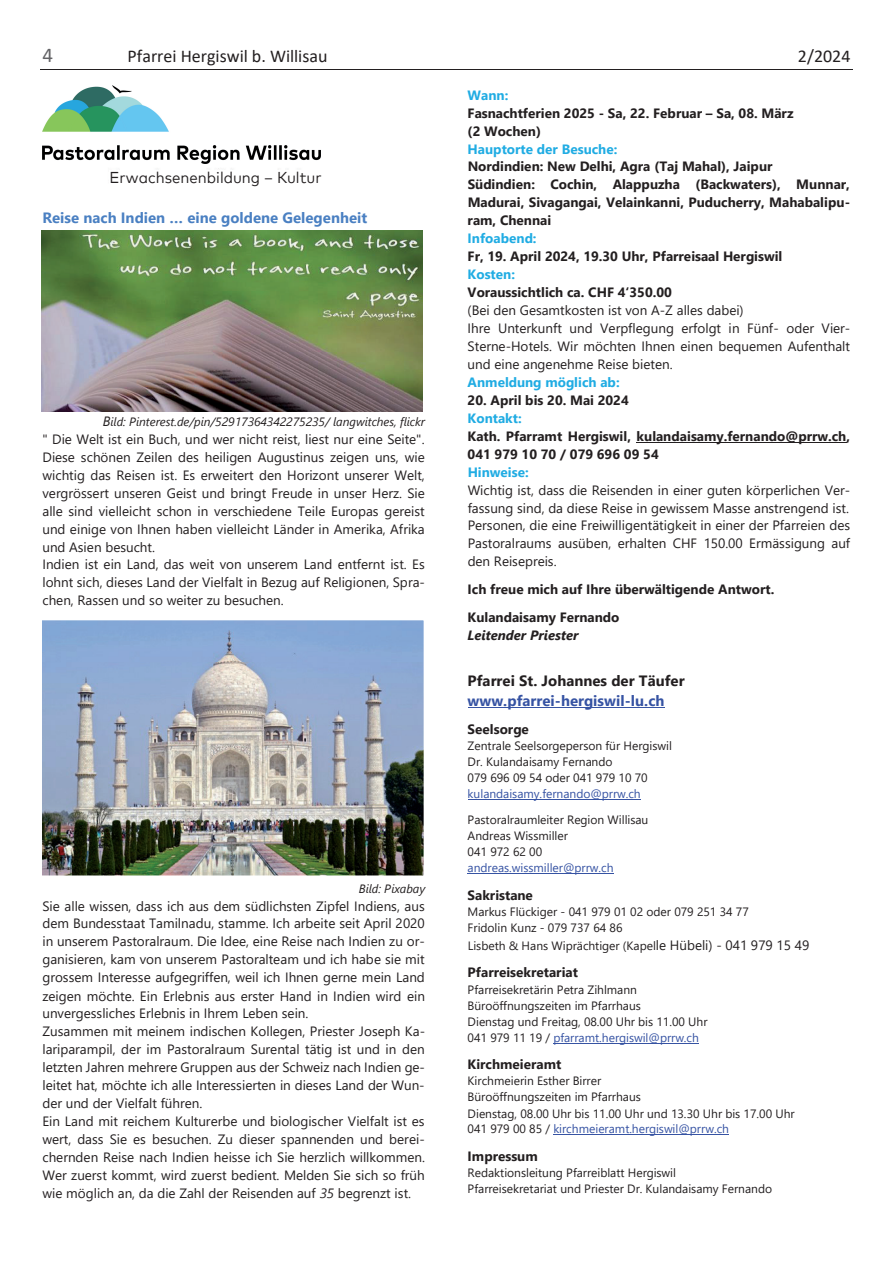
<style>
.page{position:relative;width:893px;height:1263px;background:#fff}
.page>*{position:absolute;margin:0;border:0;box-sizing:border-box;transform-origin:0 0}
.t1{font:21px "Calibri";color:#636366}
.t2{font:18px "Calibri";color:#231f20}
.t3{font:15.75px "Mark Offc Pro";color:#231f20;scale:.95 1}
.t4{font:700 15px "Segoe UI";color:#4a80c2}
.t5{font:700 15px "Segoe UI";color:#231f20}
.t6{font:700 15px "Segoe UI";color:#3653a3}
.t7{font:13.5px/18px "Segoe UI";color:#231f20}
.t8{font:700 13.5px/18px "Segoe UI";color:#231f20}
.t9{font:700 13.5px "Segoe UI";color:#20ace3}
.t10{font:italic 700 13.5px "Segoe UI";color:#231f20}
.t11{font:12px/16px "Segoe UI";color:#231f20}
.t12{font:italic 12px "Segoe UI";letter-spacing:-.005em;color:#231f20}
.t13{font:12px "Segoe UI";letter-spacing:-.005em;color:#3653a3}
.s1{font-size:13.5px}
.s2{font-style:italic}
.s3{color:#3653a3}
</style>
<div class="page">
<hr style="left:40px;top:69px;width:812px;height:1px;background:#231f20">
<hr style="left:636px;top:442px;width:211px;height:1px;background:#231f20">
<hr style="left:468px;top:707px;width:197px;height:1px;background:#3653a3">
<hr style="left:468px;top:799px;width:173px;height:1px;background:#3653a3">
<hr style="left:468px;top:873px;width:146px;height:1px;background:#3653a3">
<hr style="left:553px;top:1043px;width:146px;height:1px;background:#3653a3">
<hr style="left:553px;top:1134px;width:176px;height:1px;background:#3653a3">
<img style="left:42px;top:231px;width:381px;height:180px">
<img style="left:42px;top:86px;width:279px;height:77px">
<img style="left:42px;top:620px;width:382px;height:256px">
<h1 class="t1" style="left:42px;top:41px;width:12px">4</h1>
<h2 class="t2" style="left:127px;top:44px;width:202px">Pfarrei Hergiswil b. Willisau</h2>
<h2 class="t2" style="left:798px;top:44px;width:54px">2/2024</h2>
<p class="t3" style="left:109px;top:165px;width:225px">Erwachsenenbildung – Kultur</p>
<p class="t4" style="left:42px;top:204px;width:326px">Reise nach Indien … eine goldene Gelegenheit</p>
<p class="t12" style="left:103px;top:410px;width:324px"><span class="s1">B</span>ild: Pinterest.de/pin/52917364342275235/ langwitches, flickr</p>
<p class="t7" style="left:42px;top:429px;width:384px">" Die Welt ist ein Buch, und wer nicht reist, liest nur eine Seite".<br>Diese schönen Zeilen des heiligen Augustinus zeigen uns, wie wichtig das Reisen ist. Es erweitert den Horizont unserer Welt, vergrössert unseren Geist und bringt Freude in unser Herz. Sie alle sind vielleicht schon in verschiedene Teile Europas gereist und einige von Ihnen haben vielleicht Länder in Amerika, Afrika und Asien besucht.<br>Indien ist ein Land, das weit von unserem Land entfernt ist. Es lohnt sich, dieses Land der Vielfalt in Bezug auf Religionen, Spra&shy;chen, Rassen und so weiter zu besuchen.</p>
<p class="t12" style="left:359px;top:877px;width:68px">Bild: Pixabay</p>
<p class="t7" style="left:42px;top:896px;width:384px">Sie alle wissen, dass ich aus dem südlichsten Zipfel Indiens, aus dem Bundesstaat Tamilnadu, stamme. Ich arbeite seit April 2020 in unserem Pastoralraum. Die Idee, eine Reise nach Indien zu or&shy;ganisieren, kam von unserem Pastoralteam und ich habe sie mit grossem Interesse aufgegriffen, weil ich Ihnen gerne mein Land zeigen möchte. Ein Erlebnis aus erster Hand in Indien wird ein unvergessliches Erlebnis in Ihrem Leben sein.<br>Zusammen mit meinem indischen Kollegen, Priester Joseph Ka&shy;lariparampil, der im Pastoralraum Surental tätig ist und in den letzten Jahren mehrere Gruppen aus der Schweiz nach Indien ge&shy;leitet hat, möchte ich alle Interessierten in dieses Land der Wun&shy;der und der Vielfalt führen.<br>Ein Land mit reichem Kulturerbe und biologischer Vielfalt ist es wert, dass Sie es besuchen. Zu dieser spannenden und berei&shy;chernden Reise nach Indien heisse ich Sie herzlich willkommen.<br>Wer zuerst kommt, wird zuerst bedient. Melden Sie sich so früh wie möglich an, da die Zahl der Reisenden auf <span class="s2">35</span> begrenzt ist.</p>
<p class="t9" style="left:468px;top:82px;width:42px">Wann:</p>
<p class="t8" style="left:468px;top:103px;width:327px">Fasnachtferien 2025 - Sa, 22. Februar – Sa, 08. März (2 Wochen)</p>
<p class="t9" style="left:468px;top:136px;width:151px">Hauptorte der Besuche:</p>
<p class="t8" style="left:468px;top:157px;width:384px">Nordindien: New Delhi, Agra (Taj Mahal), Jaipur<br>Südindien: Cochin, Alappuzha (Backwaters), Munnar, Madurai, Sivagangai, Velainkanni, Puducherry, Mahabalipu&shy;ram, Chennai</p>
<p class="t9" style="left:468px;top:226px;width:70px">Infoabend:</p>
<p class="t8" style="left:468px;top:246px;width:316px">Fr, 19. April 2024, 19.30 Uhr, Pfarreisaal Hergiswil</p>
<p class="t9" style="left:468px;top:262px;width:49px">Kosten:</p>
<p class="t8" style="left:468px;top:282px;width:206px">Voraussichtlich ca. CHF 4‘350.00</p>
<p class="t7" style="left:468px;top:300px;width:384px">(Bei den Gesamtkosten ist von A-Z alles dabei)<br>Ihre Unterkunft und Verpflegung erfolgt in Fünf- oder Vier-Sterne-Hotels. Wir möchten Ihnen einen bequemen Aufenthalt und eine angenehme Reise bieten.</p>
<p class="t9" style="left:468px;top:369px;width:154px">Anmeldung möglich ab:</p>
<p class="t8" style="left:468px;top:390px;width:163px">20. April bis 20. Mai 2024</p>
<p class="t9" style="left:468px;top:405px;width:56px">Kontakt:</p>
<p class="t8" style="left:468px;top:426px;width:384px">Kath. Pfarramt Hergiswil, kulandaisamy.fernando@prrw.ch,<br>041 979 10 70 / 079 696 09 54</p>
<p class="t9" style="left:468px;top:459px;width:63px">Hinweise:</p>
<p class="t7" style="left:468px;top:480px;width:384px;text-align:justify">Wichtig ist, dass die Reisenden in einer guten körperlichen Ver&shy;fassung sind, da diese Reise in gewissem Masse anstrengend ist.<br>Personen, die eine Freiwilligentätigkeit in einer der Pfarreien des Pastoralraums ausüben, erhalten CHF 150.00 Ermässigung auf den Reisepreis.</p>
<p class="t8" style="left:468px;top:575px;width:308px;line-height:27.9px">Ich freue mich auf Ihre überwältigende Antwort.<br>Kulandaisamy Fernando</p>
<p class="t10" style="left:468px;top:623px;width:113px">Leitender Priester</p>
<p class="t5" style="left:468px;top:666px;width:218px">Pfarrei St. Johannes der Täufer</p>
<p class="t6" style="left:468px;top:686px;width:198px">www.pfarrei-hergiswil-lu.ch</p>
<p class="t8" style="left:468px;top:719px;width:63px">Seelsorge</p>
<p class="t11" style="left:468px;top:737px;width:206px">Zentrale Seelsorgeperson für Hergiswil<br>Dr. Kulandaisamy Fernando<br>079 696 09 54 oder 041 979 10 70</p>
<p class="t13" style="left:468px;top:782px;width:175px">kulandaisamy.fernando@prrw.ch</p>
<p class="t11" style="left:468px;top:811px;width:182px">Pastoralraumleiter Region Willisau<br>Andreas Wissmiller<br>041 972 62 00</p>
<p class="t13" style="left:468px;top:856px;width:147px">andreas.wissmiller@prrw.ch</p>
<p class="t8" style="left:468px;top:885px;width:67px">Sakristane</p>
<p class="t11" style="left:468px;top:902px;width:283px">Markus Flückiger - 041 979 01 02 oder 079 251 34 77<br>Fridolin Kunz - 079 737 64 86</p>
<p class="t11" style="left:468px;top:936px;width:343px">Lisbeth &amp; Hans Wiprächtiger (Kapel<span class="s1">le Hübeli) - 041 979 15 49</span></p>
<p class="t8" style="left:468px;top:962px;width:112px">Pfarreisekretariat</p>
<p class="t11" style="left:468px;top:980px;width:241px">Pfarreisekretärin Petra Zihlmann Büroöffnungszeiten im Pfarrhaus<br>Dienstag und Freitag, 08.00 Uhr bis 11.00 Uhr 041 979 11 19 / <span class="s3">pfarramt.hergiswil@prrw.ch</span></p>
<p class="t8" style="left:468px;top:1054px;width:95px">Kirchmeieramt</p>
<p class="t11" style="left:468px;top:1072px;width:329px">Kirchmeierin Esther Birrer<br>Büroöffnungszeiten im Pfarrhaus<br>Dienstag, 08.00 Uhr bis 11.00 Uhr und 13.30 Uhr bis 17.00 Uhr 041 979 00 85 / <span class="s3">kirchmeieramt.hergiswil@prrw.ch</span></p>
<p class="t8" style="left:468px;top:1146px;width:72px">Impressum</p>
<p class="t11" style="left:468px;top:1164px;width:306px">Redaktionsleitung Pfarreiblatt Hergiswil<br>Pfarreisekretariat und Priester Dr. Kulandaisamy Fernando</p>
</div>
